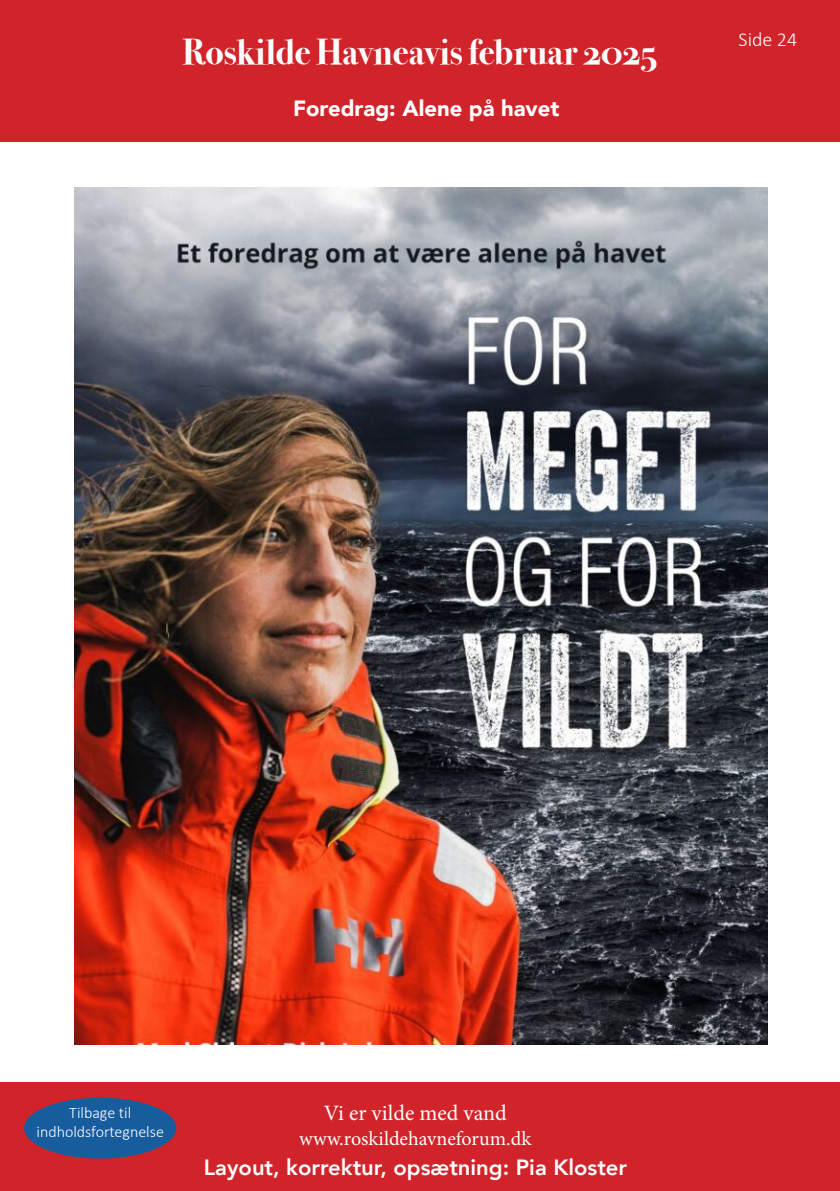
<style>
.page{position:relative;width:840px;height:1191px;background:#fff}
.page>*{position:absolute;margin:0;border:0;box-sizing:border-box;transform-origin:0 0}
.t1{font:700 36px "Bodoni Svty Two OSITCTT";color:#fff}
.t2{font:800 22px "Avenir";color:#fff}
.t3{font:900 22px "Avenir";color:#fff}
.t4{font:22px "Minion Pro";color:#fff}
.t5{font:20px "Minion Pro";color:#fff}
.t6{font:300 20px "Calibri";color:#fff}
.t7{font:300 16px/19.2px "Calibri";color:#fff;text-align:center}
</style>
<div class="page">
<div style="left:0;top:0;width:839px;height:142px;background:#d1232a"></div>
<div style="left:0;top:1082px;width:839px;height:109px;background:#d1232a"></div>
<div style="left:24px;top:1097px;width:152px;height:61px;background:#175d9e;border-radius:50%"></div>
<img style="left:74px;top:187px;width:693px;height:857px">
<h1 class="t1" style="left:182px;top:31px;width:475px">Roskilde Havneavis februar 2025</h1>
<p class="t6" style="left:738px;top:27px;width:60px">Side 24</p>
<p class="t3" style="left:293px;top:89px;width:268px">Foredrag: Alene på havet</p>
<p class="t7" style="left:36px;top:1102px;width:129px">Tilbage til indholdsfortegnelse</p>
<p class="t4" style="left:323px;top:1097px;width:184px">Vi er vilde med vand</p>
<p class="t5" style="left:299px;top:1125px;width:233px">www.roskildehavneforum.dk</p>
<p class="t2" style="left:204px;top:1150px;width:424px">Layout, korrektur, opsætning: Pia Kloster</p>
</div>
